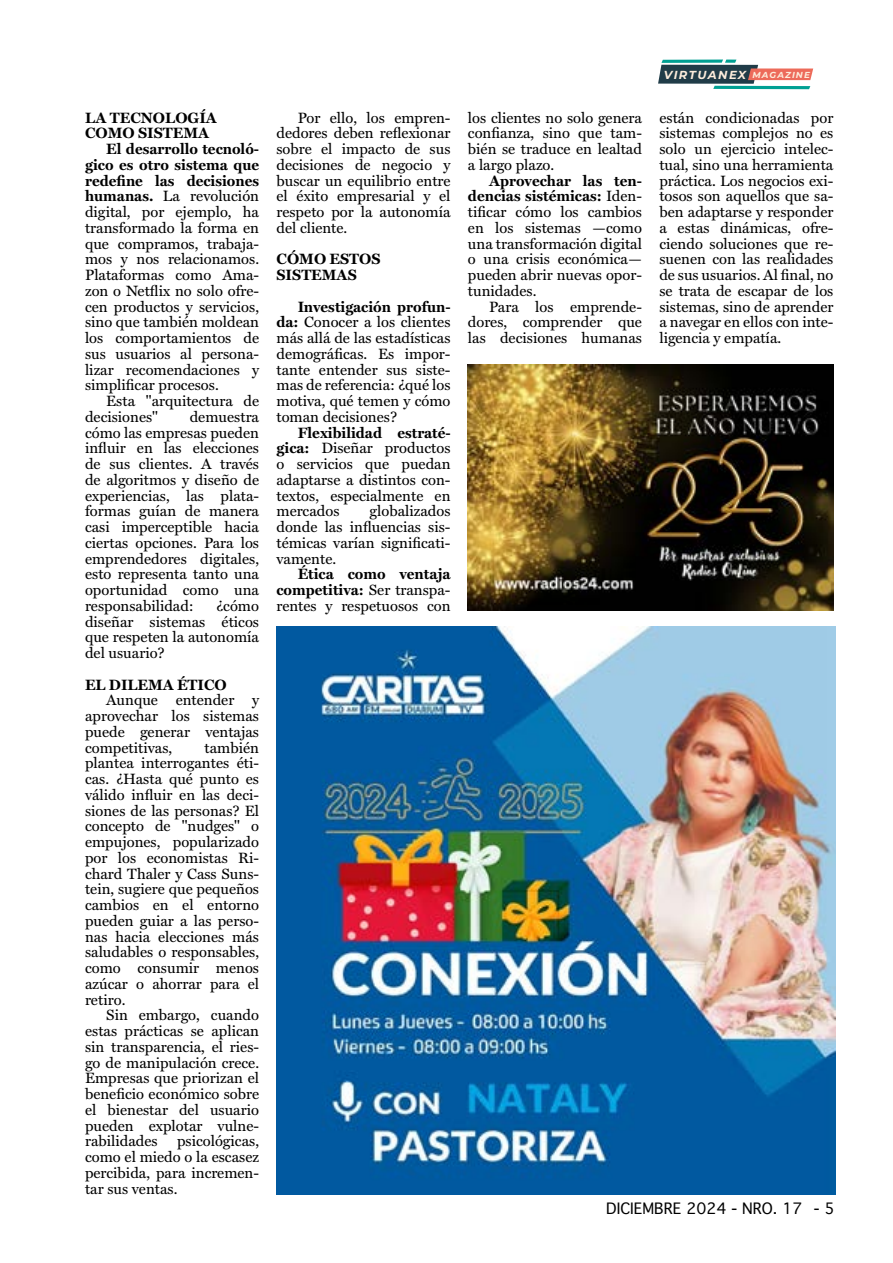
<style>
.page{position:relative;width:893px;height:1263px;background:#fff}
.page>*{position:absolute;margin:0;border:0;box-sizing:border-box;transform-origin:0 0}
.t1{font:15px/15.8px "Miller Text";color:#000;text-align:justify}
.t2{font:700 15px/15.8px "Miller Text";color:#000}
.t3{font:15px "Geneva";color:#000}
.t4{font:italic 700 11.55px "Montserrat";letter-spacing:.12em;color:#fdeddc}
.s1{font-weight:700}
.s2{font-size:8.7px}
</style>
<div class="page">
<svg style="left:658px;top:60px;width:155px;height:29px"></svg>
<img style="left:276px;top:627px;width:559px;height:567px">
<img style="left:468px;top:365px;width:365px;height:246px">
<p class="t2" style="left:85px;top:109px;width:133px">LA TECNOLOGÍA</p>
<p class="t2" style="left:85px;top:125px;width:126px">COMO SISTEMA</p>
<p class="t2" style="left:106px;top:140px;width:154px">El desarrollo tecnoló-</p>
<p class="t2" style="left:85px;top:156px;width:176px">gico es otro sistema que</p>
<p class="t2" style="left:85px;top:172px;width:176px">redefine las decisiones</p>
<p class="t1" style="left:85px;top:187px;width:176px"><span class="s1">humanas.</span> La revolución</p>
<p class="t1" style="left:85px;top:203px;width:176px">digital, por ejemplo, ha</p>
<p class="t1" style="left:85px;top:219px;width:176px">transformado la forma en</p>
<p class="t1" style="left:85px;top:234px;width:176px">que compramos, trabaja-</p>
<p class="t1" style="left:85px;top:250px;width:176px">mos y nos relacionamos.</p>
<p class="t1" style="left:85px;top:266px;width:176px">Plataformas como Ama-</p>
<p class="t1" style="left:85px;top:282px;width:176px">zon o Netflix no solo ofre-</p>
<p class="t1" style="left:85px;top:297px;width:176px">cen productos y servicios,</p>
<p class="t1" style="left:85px;top:313px;width:176px">sino que también moldean</p>
<p class="t1" style="left:85px;top:329px;width:176px">los comportamientos de</p>
<p class="t1" style="left:85px;top:345px;width:176px">sus usuarios al persona-</p>
<p class="t1" style="left:85px;top:360px;width:176px">lizar recomendaciones y</p>
<p class="t1" style="left:85px;top:376px;width:135px">simplificar procesos.</p>
<p class="t1" style="left:106px;top:392px;width:154px">Esta "arquitectura de</p>
<p class="t1" style="left:85px;top:408px;width:75px">decisiones"</p>
<p class="t1" style="left:85px;top:408px;width:176px;text-indent:105px">demuestra cómo las empresas pueden influir en las elecciones de sus clientes. A través de algoritmos y diseño de experiencias, las plata&shy;formas guían de manera casi imperceptible hacia ciertas opciones. Para los emprendedores digitales, esto representa tanto una oportunidad como una responsabilidad:</p>
<p class="t1" style="left:85px;top:597px;width:176px;text-indent:131px">¿cómo diseñar sistemas éticos que respeten la autonomía del usuario?</p>
<p class="t2" style="left:85px;top:676px;width:143px">EL DILEMA ÉTICO</p>
<p class="t1" style="left:85px;top:691px;width:176px;text-indent:21px">Aunque entender y aprovechar los sistemas puede generar ventajas competitivas,</p>
<p class="t1" style="left:85px;top:738px;width:176px;text-indent:120px">también plantea interrogantes éti&shy;cas. ¿Hasta qué punto es válido influir en las deci&shy;siones de las personas? El concepto de "nudges" o empujones, popularizado por los economistas Ri&shy;chard Thaler y Cass Suns&shy;tein, sugiere que pequeños cambios en el entorno pueden guiar a las perso&shy;nas hacia elecciones más saludables o responsables, como consumir menos azúcar o ahorrar para el retiro.</p>
<p class="t1" style="left:85px;top:1006px;width:176px;text-indent:21px">Sin embargo, cuando estas prácticas se aplican sin transparencia, el ries&shy;go de manipulación crece.<br>Empresas que priorizan el beneficio económico sobre el bienestar del usuario pueden explotar vulne&shy;rabilidades</p>
<p class="t1" style="left:85px;top:1132px;width:176px;text-indent:92px">psicológicas, como el miedo o la escasez percibida, para incremen&shy;tar sus ventas.</p>
<p class="t1" style="left:276px;top:108px;width:176px;text-indent:21px">Por ello, los empren&shy;dedores deben reflexionar sobre el impacto de sus decisiones de negocio y buscar un equilibrio entre el éxito empresarial y el respeto por la autonomía del cliente.</p>
<p class="t2" style="left:276px;top:251px;width:106px">CÓMO ESTOS<br>SISTEMAS</p>
<p class="t1" style="left:276px;top:297px;width:176px;text-indent:21px"><span class="s1">Investigación profun&shy;da:</span> Conocer a los clientes más allá de las estadísticas demográficas. Es impor&shy;tante entender sus siste&shy;mas de referencia: ¿qué los motiva, qué temen y cómo toman decisiones?</p>
<p class="t1" style="left:276px;top:423px;width:176px;text-indent:21px"><span class="s1">Flexibilidad estraté&shy;gica:</span> Diseñar productos o servicios que puedan adaptarse a distintos con&shy;textos, especialmente en mercados</p>
<p class="t1" style="left:276px;top:502px;width:176px;text-indent:93px">globalizados donde las influencias sis&shy;témicas varían significati&shy;vamente.</p>
<p class="t1" style="left:276px;top:565px;width:176px;text-indent:21px"><span class="s1">Ética como ventaja competitiva:</span> Ser transpa&shy;rentes y respetuosos con</p>
<p class="t1" style="left:468px;top:108px;width:176px">los clientes no solo genera confianza, sino que tam&shy;bién se traduce en lealtad a largo plazo.</p>
<p class="t1" style="left:468px;top:171px;width:176px;text-indent:21px"><span class="s1">Aprovechar las ten&shy;dencias sistémicas:</span> Iden&shy;tificar cómo los cambios en los sistemas —como una transformación digital o una crisis económica— pueden abrir nuevas opor&shy;tunidades.</p>
<p class="t1" style="left:468px;top:297px;width:176px;text-indent:21px">Para los emprende&shy;dores, comprender que las decisiones humanas</p>
<p class="t4" style="left:664px;top:66px;width:148px">VIRTUANEX <span class="s2">MAGAZINE</span></p>
<p class="t1" style="left:659px;top:108px;width:176px">están condicionadas por sistemas complejos no es solo un ejercicio intelec&shy;tual, sino una herramienta práctica. Los negocios exi&shy;tosos son aquellos que sa&shy;ben adaptarse y responder a estas dinámicas, ofre&shy;ciendo soluciones que re&shy;suenen con las realidades de sus usuarios. Al final, no se trata de escapar de los sistemas, sino de aprender a navegar en ellos con inte&shy;ligencia y empatía.</p>
<p class="t3" style="left:606px;top:1200px;width:230px">DICIEMBRE 2024 - NRO. 17 - 5</p>
</div>
